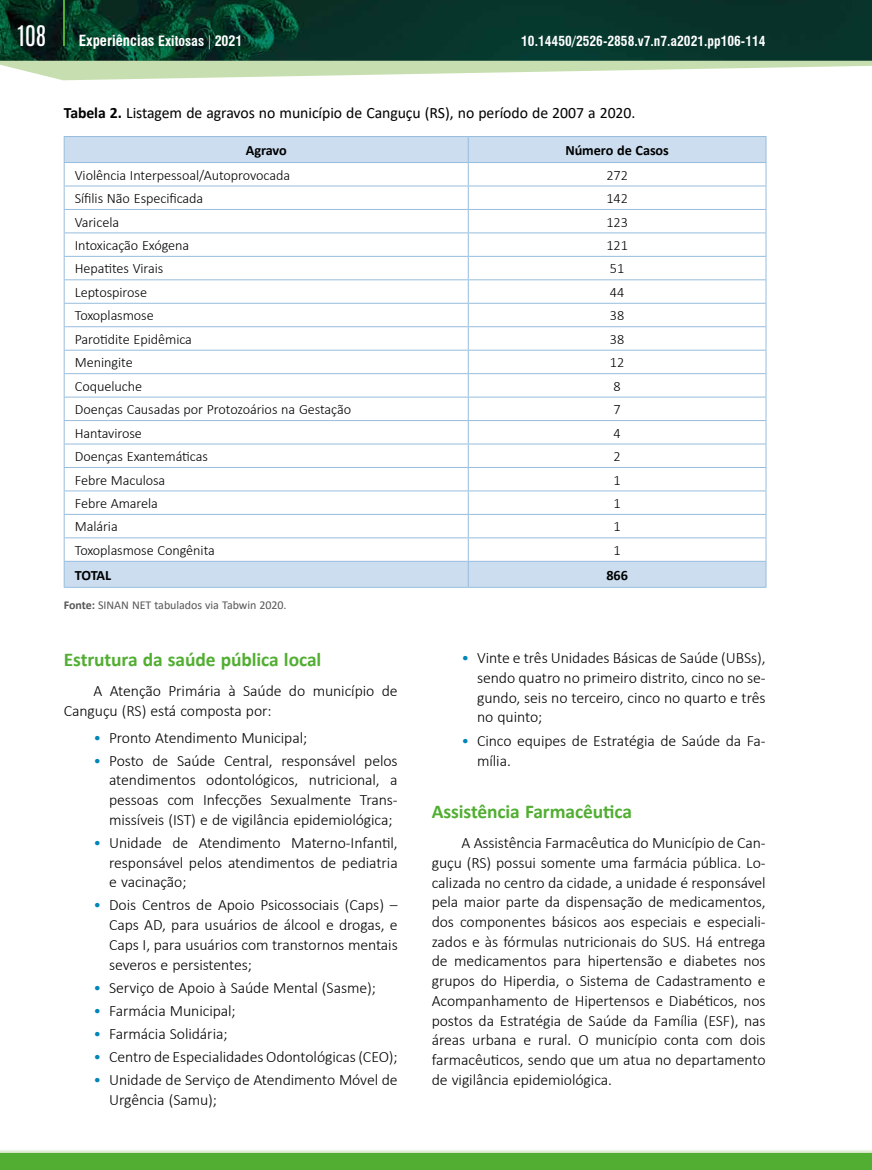
<style>
.page{position:relative;width:872px;height:1170px;background:#fff}
.page>*{position:absolute;margin:0;border:0;box-sizing:border-box;transform-origin:0 0}
.t1{font:24px "Antonio";color:#fff}
.t2{font:700 19.5px "Calibri";letter-spacing:-.005em;color:#52ae32}
.t3{font:300 15.75px/19.6px "Calibri";letter-spacing:-.005em;color:#000;text-align:justify}
.t4{font:15.75px "Calibri";letter-spacing:-.005em;color:#000}
.t5{font:300 14.25px "Calibri";letter-spacing:-.005em;color:#000}
.t6{font:700 14.25px "Calibri";letter-spacing:-.005em;color:#000}
.t7{font:700 condensed 13.95px "Swiss 721 BT";color:#fff}
.t8{font:700 condensed 13.5px "Swiss 721 BT";color:#fff}
.t9{font:12px "Calibri";letter-spacing:-.005em;color:#575756}
.s1{font-size:15px}
.s2{font-weight:700}
.s3{color:#0085b9}
</style>
<div class="page">
<div style="left:0;top:1152px;width:872px;height:17px;background:#52ae32"></div>
<svg style="left:0;top:1150px;width:872px;height:2px;background:#e6f1dd"></svg>
<img style="left:0;top:0;width:872px;height:61px">
<hr style="left:63px;top:0;width:2px;height:46px;background:#52ae32">
<svg style="left:0;top:61px;width:872px;height:19px"></svg>
<svg style="left:65px;top:137px;width:700px;height:450px"></svg>
<hr style="left:64px;top:136px;width:404px;height:1px;background:#97bddd">
<hr style="left:468px;top:136px;width:298px;height:1px;background:#97bddd">
<hr style="left:64px;top:162px;width:404px;height:1px;background:#97bddd">
<hr style="left:468px;top:162px;width:298px;height:1px;background:#97bddd">
<hr style="left:64px;top:186px;width:404px;height:1px;background:#97bddd">
<hr style="left:468px;top:186px;width:298px;height:1px;background:#97bddd">
<hr style="left:64px;top:209px;width:404px;height:1px;background:#97bddd">
<hr style="left:468px;top:209px;width:298px;height:1px;background:#97bddd">
<hr style="left:64px;top:232px;width:404px;height:1px;background:#97bddd">
<hr style="left:468px;top:232px;width:298px;height:1px;background:#97bddd">
<hr style="left:64px;top:256px;width:404px;height:1px;background:#97bddd">
<hr style="left:468px;top:256px;width:298px;height:1px;background:#97bddd">
<hr style="left:64px;top:279px;width:404px;height:1px;background:#97bddd">
<hr style="left:468px;top:279px;width:298px;height:1px;background:#97bddd">
<hr style="left:64px;top:303px;width:404px;height:1px;background:#97bddd">
<hr style="left:468px;top:303px;width:298px;height:1px;background:#97bddd">
<hr style="left:64px;top:326px;width:404px;height:1px;background:#97bddd">
<hr style="left:468px;top:326px;width:298px;height:1px;background:#97bddd">
<hr style="left:64px;top:350px;width:404px;height:1px;background:#97bddd">
<hr style="left:468px;top:350px;width:298px;height:1px;background:#97bddd">
<hr style="left:64px;top:373px;width:404px;height:1px;background:#97bddd">
<hr style="left:468px;top:373px;width:298px;height:1px;background:#97bddd">
<hr style="left:64px;top:396px;width:404px;height:1px;background:#97bddd">
<hr style="left:468px;top:396px;width:298px;height:1px;background:#97bddd">
<hr style="left:64px;top:420px;width:404px;height:1px;background:#97bddd">
<hr style="left:468px;top:420px;width:298px;height:1px;background:#97bddd">
<hr style="left:64px;top:443px;width:404px;height:1px;background:#97bddd">
<hr style="left:468px;top:443px;width:298px;height:1px;background:#97bddd">
<hr style="left:64px;top:467px;width:404px;height:1px;background:#97bddd">
<hr style="left:468px;top:467px;width:298px;height:1px;background:#97bddd">
<hr style="left:64px;top:490px;width:404px;height:1px;background:#97bddd">
<hr style="left:468px;top:490px;width:298px;height:1px;background:#97bddd">
<hr style="left:64px;top:514px;width:404px;height:1px;background:#97bddd">
<hr style="left:468px;top:514px;width:298px;height:1px;background:#97bddd">
<hr style="left:64px;top:537px;width:404px;height:1px;background:#97bddd">
<hr style="left:468px;top:537px;width:298px;height:1px;background:#97bddd">
<hr style="left:64px;top:561px;width:404px;height:1px;background:#97bddd">
<svg style="left:64px;top:137px;width:1px;height:450px"></svg>
<hr style="left:468px;top:561px;width:298px;height:1px;background:#97bddd">
<svg style="left:468px;top:137px;width:1px;height:450px"></svg>
<svg style="left:765px;top:137px;width:1px;height:450px"></svg>
<hr style="left:64px;top:587px;width:404px;height:1px;background:#97bddd">
<hr style="left:468px;top:587px;width:298px;height:1px;background:#97bddd">
<h1 class="t1" style="left:18px;top:18px;width:30px">108</h1>
<p class="t7" style="left:79px;top:32px;width:165px"><span class="s1">Experiências</span> Exitosas | 2021</p>
<p class="t8" style="left:521px;top:33px;width:246px">10.14450/2526-2858.v7.n7.a2021.pp106-114</p>
<p class="t4" style="left:64px;top:102px;width:573px"><span class="s2">Tabela 2.</span> Listagem de agravos no município de Canguçu (RS), no período de 2007 a 2020.</p>
<p class="t6" style="left:246px;top:140px;width:42px">Agravo</p>
<p class="t6" style="left:565px;top:140px;width:105px">Número de Casos</p>
<p class="t5" style="left:75px;top:166px;width:217px">Violência Interpessoal/Autoprovocada</p>
<p class="t5" style="left:606px;top:166px;width:23px">272</p>
<p class="t5" style="left:75px;top:189px;width:130px">Sífilis Não Especificada</p>
<p class="t5" style="left:606px;top:189px;width:23px">142</p>
<p class="t5" style="left:75px;top:213px;width:46px">Varicela</p>
<p class="t5" style="left:606px;top:213px;width:23px">123</p>
<p class="t5" style="left:75px;top:236px;width:116px">Intoxicação Exógena</p>
<p class="t5" style="left:606px;top:236px;width:23px">121</p>
<p class="t5" style="left:75px;top:260px;width:90px">Hepatites Virais</p>
<p class="t5" style="left:610px;top:260px;width:16px">51</p>
<p class="t5" style="left:75px;top:283px;width:74px">Leptospirose</p>
<p class="t5" style="left:610px;top:283px;width:16px">44</p>
<p class="t5" style="left:75px;top:307px;width:80px">Toxoplasmose</p>
<p class="t5" style="left:610px;top:307px;width:16px">38</p>
<p class="t5" style="left:75px;top:330px;width:119px">Parotidite Epidêmica</p>
<p class="t5" style="left:610px;top:330px;width:16px">38</p>
<p class="t5" style="left:75px;top:353px;width:59px">Meningite</p>
<p class="t5" style="left:610px;top:353px;width:16px">12</p>
<p class="t5" style="left:75px;top:377px;width:69px">Coqueluche</p>
<p class="t5" style="left:613px;top:377px;width:9px">8</p>
<p class="t5" style="left:75px;top:400px;width:278px">Doenças Causadas por Protozoários na Gestação</p>
<p class="t5" style="left:613px;top:400px;width:9px">7</p>
<p class="t5" style="left:75px;top:424px;width:69px">Hantavirose</p>
<p class="t5" style="left:613px;top:424px;width:9px">4</p>
<p class="t5" style="left:75px;top:447px;width:135px">Doenças Exantemáticas</p>
<p class="t5" style="left:613px;top:447px;width:9px">2</p>
<p class="t5" style="left:75px;top:471px;width:92px">Febre Maculosa</p>
<p class="t5" style="left:613px;top:471px;width:9px">1</p>
<p class="t5" style="left:75px;top:494px;width:85px">Febre Amarela</p>
<p class="t5" style="left:613px;top:494px;width:9px">1</p>
<p class="t5" style="left:75px;top:518px;width:44px">Malária</p>
<p class="t5" style="left:613px;top:518px;width:9px">1</p>
<p class="t5" style="left:75px;top:541px;width:141px">Toxoplasmose Congênita</p>
<p class="t5" style="left:613px;top:541px;width:9px">1</p>
<p class="t6" style="left:75px;top:564px;width:38px">TOTAL</p>
<p class="t6" style="left:606px;top:564px;width:23px">866</p>
<p class="t9" style="left:64px;top:596px;width:224px"><span class="s2">Fonte:</span> SINAN NET tabulados via Tabwin 2020.</p>
<p class="t2" style="left:64px;top:645px;width:259px">Estrutura da saúde pública local</p>
<p class="t3" style="left:64px;top:681px;width:335px;text-indent:30px">A Atenção Primária à Saúde do município de<br>Canguçu (RS) está composta por:</p>
<p class="t3" style="left:94px;top:727px;width:215px"><span class="s3">•</span> Pronto Atendimento Municipal;</p>
<p class="t3" style="left:109px;top:750px;width:290px;text-indent:-16px"><span class="s3">•</span> Posto de Saúde Central, responsável pelos atendimentos odontológicos, nutricional, a pessoas com Infecções Sexualmente Trans&shy;missíveis (IST) e de vigilância epidemiológica;</p>
<p class="t3" style="left:109px;top:832px;width:290px;text-indent:-16px"><span class="s3">•</span> Unidade de Atendimento Materno-Infantil, responsável pelos atendimentos de pediatria e vacinação;</p>
<p class="t3" style="left:109px;top:895px;width:290px;text-indent:-16px"><span class="s3">•</span> Dois Centros de Apoio Psicossociais (Caps) – Caps AD, para usuários de álcool e drogas, e Caps I, para usuários com transtornos mentais severos e persistentes;</p>
<p class="t3" style="left:94px;top:977px;width:284px"><span class="s3">•</span> Serviço de Apoio à Saúde Mental (Sasme);</p>
<p class="t3" style="left:94px;top:1000px;width:144px"><span class="s3">•</span> Farmácia Municipal;</p>
<p class="t3" style="left:94px;top:1023px;width:135px"><span class="s3">•</span> Farmácia Solidária;</p>
<p class="t3" style="left:94px;top:1046px;width:306px"><span class="s3">•</span> Centro de Especialidades Odontológicas (CEO);</p>
<p class="t3" style="left:109px;top:1069px;width:290px;text-indent:-16px"><span class="s3">•</span> Unidade de Serviço de Atendimento Móvel de<br>Urgência (Samu);</p>
<p class="t3" style="left:477px;top:648px;width:290px;text-indent:-16px"><span class="s3">•</span> Vinte e três Unidades Básicas de Saúde (UBSs), sendo quatro no primeiro distrito, cinco no se&shy;gundo, seis no terceiro, cinco no quarto e três no quinto;</p>
<p class="t3" style="left:477px;top:731px;width:290px;text-indent:-16px"><span class="s3">•</span> Cinco equipes de Estratégia de Saúde da Fa&shy;mília.</p>
<p class="t2" style="left:432px;top:797px;width:202px">Assistência Farmacêutica</p>
<p class="t3" style="left:432px;top:832px;width:335px;text-indent:30px">A Assistência Farmacêutica do Município de Can&shy;guçu (RS) possui somente uma farmácia pública. Lo&shy;calizada no centro da cidade, a unidade é responsável pela maior parte da dispensação de medicamentos, dos componentes básicos aos especiais e especiali&shy;zados e às fórmulas nutricionais do SUS. Há entrega de medicamentos para hipertensão e diabetes nos grupos do Hiperdia, o Sistema de Cadastramento e Acompanhamento de Hipertensos e Diabéticos, nos postos da Estratégia de Saúde da Família (ESF), nas áreas urbana e rural. O município conta com dois farmacêuticos, sendo que um atua no departamento de vigilância epidemiológica.</p>
</div>
